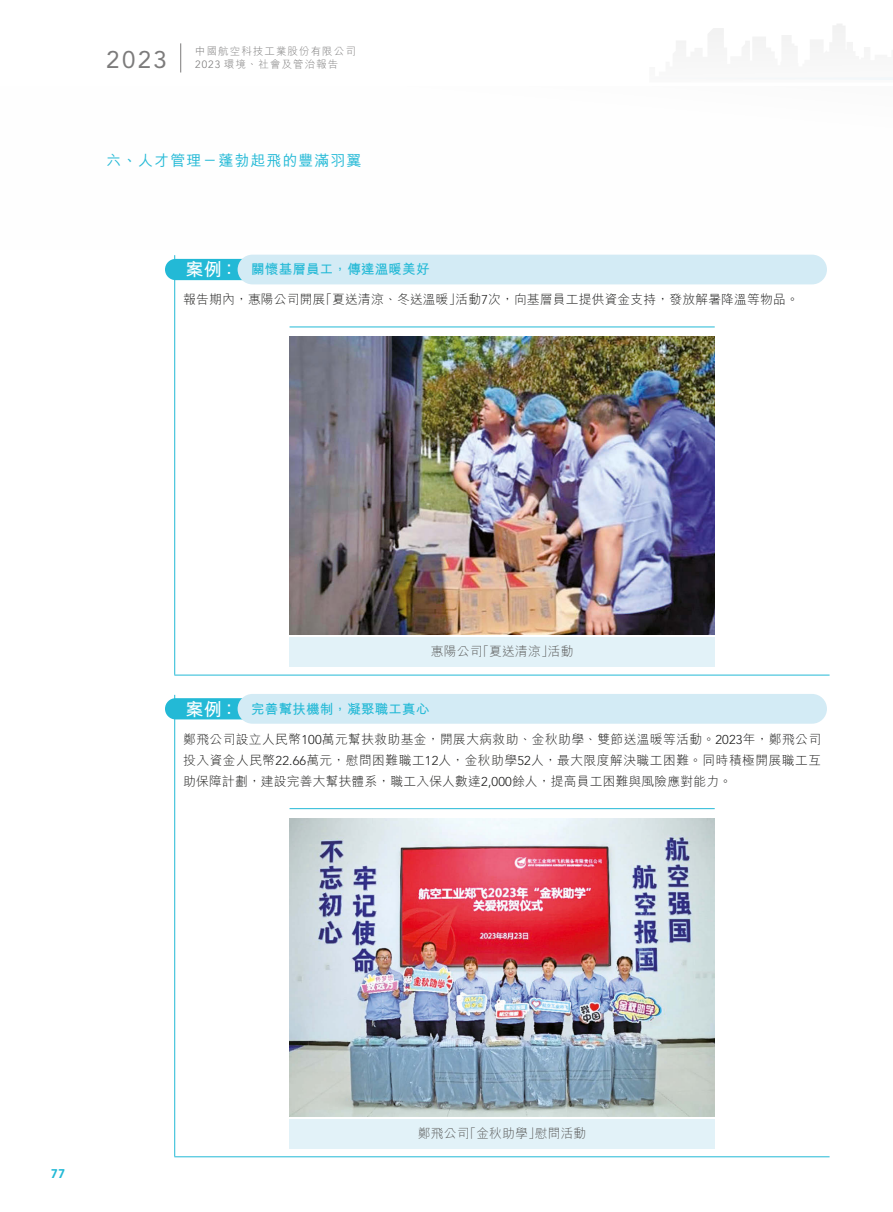
<style>
.page{position:relative;width:893px;height:1212px;background:#fff}
.page>*{position:absolute;margin:0;border:0;box-sizing:border-box;transform-origin:0 0}
.t1{font:24px "Avenir LT Std";color:#7c7b7b}
.t2{font:700 18px "M Hei HK";color:#fff}
.t3{font:500 15px "M Hei HK";letter-spacing:.065em;color:#23b9d6}
.t4{font:700 13.5px "M Hei HK";letter-spacing:.015em;color:#23b9d6}
.t5{font:300 12.75px/21px "M Hei HK";letter-spacing:.015em;color:#1c1c1b;text-align:justify}
.t6{font:300 12.75px "M Hei HK";letter-spacing:.015em;color:#575756}
.t7{font:600 12px "ITC Avant Garde Std";color:#23b9d6}
.t8{font:300 10.5px "M Hei HK";letter-spacing:.1em;color:#7c7b7b}
.s1{font-family:"Avenir LT Std"}
</style>
<div class="page">
<svg style="left:180px;top:24px;width:713px;height:56px"></svg>
<div style="left:165px;top:259px;width:493px;height:21px;background:#23b9d6;border-radius:11px"></div>
<div style="left:238px;top:255px;width:589px;height:29px;background:#d3ebf5;border-radius:15px"></div>
<div style="left:165px;top:698px;width:493px;height:21px;background:#23b9d6;border-radius:11px"></div>
<div style="left:238px;top:694px;width:589px;height:30px;background:#d3ebf5;border-radius:15px"></div>
<hr style="left:174px;top:255px;width:1px;height:420px;background:#23b9d6">
<hr style="left:174px;top:675px;width:656px;height:1px;background:#23b9d6">
<div style="left:290px;top:637px;width:425px;height:29px;background:#e2f2f8"></div>
<hr style="left:290px;top:327px;width:425px;height:1px;background:#23b9d6">
<img style="left:290px;top:337px;width:425px;height:298px">
<hr style="left:174px;top:695px;width:1px;height:461px;background:#23b9d6">
<hr style="left:174px;top:1156px;width:656px;height:1px;background:#23b9d6">
<div style="left:290px;top:1119px;width:425px;height:29px;background:#e2f2f8"></div>
<hr style="left:290px;top:808px;width:425px;height:1px;background:#23b9d6">
<img style="left:290px;top:818px;width:425px;height:298px">
<h1 class="t1" style="left:106px;top:46px;width:62px">2023</h1>
<p class="t8" style="left:195px;top:44px;width:162px">中國航空科技工業股份有限公司</p>
<p class="t8" style="left:195px;top:56px;width:145px"><span class="s1">2023</span> 環境、社會及管治報告</p>
<p class="t3" style="left:106px;top:150px;width:257px">六、人才管理－蓬勃起飛的豐滿羽翼</p>
<h2 class="t2" style="left:185px;top:257px;width:54px">案例：</h2>
<p class="t4" style="left:251px;top:260px;width:180px">關懷基層員工，傳達溫暖美好</p>
<p class="t5" style="left:319px;top:288px;width:144px">「夏送清涼、冬送溫暖」</p>
<p class="t5" style="left:455px;top:288px;width:345px">活動次<span class="s1">7</span> ，向基層員工提供資金支持，發放解暑降溫等物品。</p>
<p class="t5" style="left:183px;top:288px;width:144px">報告期內，惠陽公司開展</p>
<p class="t6" style="left:476px;top:643px;width:79px">「夏送清涼」</p>
<p class="t6" style="left:548px;top:643px;width:27px">活動</p>
<p class="t6" style="left:431px;top:643px;width:53px">惠陽公司</p>
<h2 class="t2" style="left:185px;top:696px;width:54px">案例：</h2>
<p class="t4" style="left:251px;top:699px;width:180px">完善幫扶機制，凝聚職工真心</p>
<p class="t5" style="left:183px;top:728px;width:639px">鄭飛公司設立人民幣<span class="s1">100</span>萬元幫扶救助基金，開展大病救助、金秋助學、雙節送溫暖等活動。<span class="s1">2023</span>年，鄭飛公司投入資金人民幣<span class="s1">22.66</span>萬元，慰問困難職工<span class="s1">12</span>人，金秋助學<span class="s1">52</span>人，最大限度解決職工困難。同時積極開展職工互助保障計劃，建設完善大幫扶體系，職工入保人數達<span class="s1">2,000</span>餘人，提高員工困難與風險應對能力。</p>
<p class="t7" style="left:51px;top:1166px;width:16px">77</p>
<p class="t6" style="left:418px;top:1124px;width:53px">鄭飛公司</p>
<p class="t6" style="left:535px;top:1124px;width:53px">慰問活動</p>
<p class="t6" style="left:463px;top:1124px;width:79px">「金秋助學」</p>
</div>
